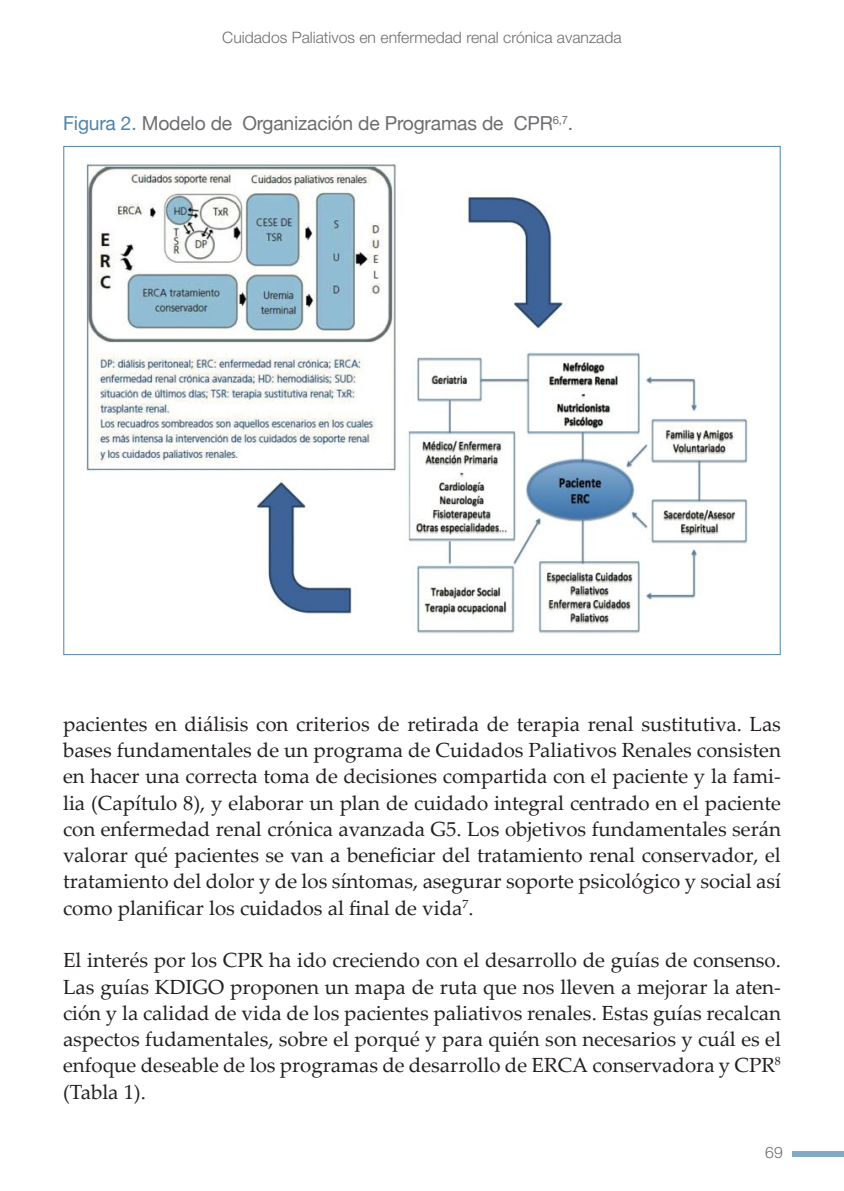
<style>
.page{position:relative;width:844px;height:1191px;background:#fff}
.page>*{position:absolute;margin:0;border:0;box-sizing:border-box;transform-origin:0 0}
.t1{font:20.47px/26.2px "Palatino Linotype";color:#231f20;text-align:justify}
.t2{font:19.25px "Helvetica Neue";letter-spacing:-.01em;color:#6c6d70}
.t3{font:300 15.75px "Helvetica Neue LT Std";color:#6c6d70}
.s1{color:#5084aa}
</style>
<div class="page">
<div style="left:792px;top:1151px;width:51px;height:5px;background:#84a9c3"></div>
<img style="left:85px;top:162px;width:663px;height:472px">
<p class="t3" style="left:222px;top:27px;width:401px">Cuidados Paliativos en enfermedad renal crónica avanzada</p>
<p class="t2" style="left:63px;top:109px;width:511px"><span class="s1">Figura 2.</span> Modelo de Organización de Programas de CPR<sup>6,7</sup>.</p>
<p class="t1" style="left:63px;top:710px;width:719px">pacientes en diálisis con criterios de retirada de terapia renal sustitutiva. Las bases fundamentales de un programa de Cuidados Paliativos Renales consisten en hacer una correcta toma de decisiones compartida con el paciente y la fami&shy;lia (Capítulo 8), y elaborar un plan de cuidado integral centrado en el paciente con enfermedad renal crónica avanzada G5. Los objetivos fundamentales serán valorar qué pacientes se van a beneficiar del tratamiento renal conservador, el tratamiento del dolor y de los síntomas, asegurar soporte psicológico y social así como planificar los cuidados al final de vida<sup>7</sup>.</p>
<p class="t1" style="left:63px;top:946px;width:719px">El interés por los CPR ha ido creciendo con el desarrollo de guías de consenso.<br>Las guías KDIGO proponen un mapa de ruta que nos lleven a mejorar la aten&shy;ción y la calidad de vida de los pacientes paliativos renales. Estas guías recalcan aspectos fudamentales, sobre el porqué y para quién son necesarios y cuál es el enfoque deseable de los programas de desarrollo de ERCA conservadora y CPR<sup>8 </sup>(Tabla 1).</p>
<p class="t3" style="left:765px;top:1142px;width:19px">69</p>
</div>
